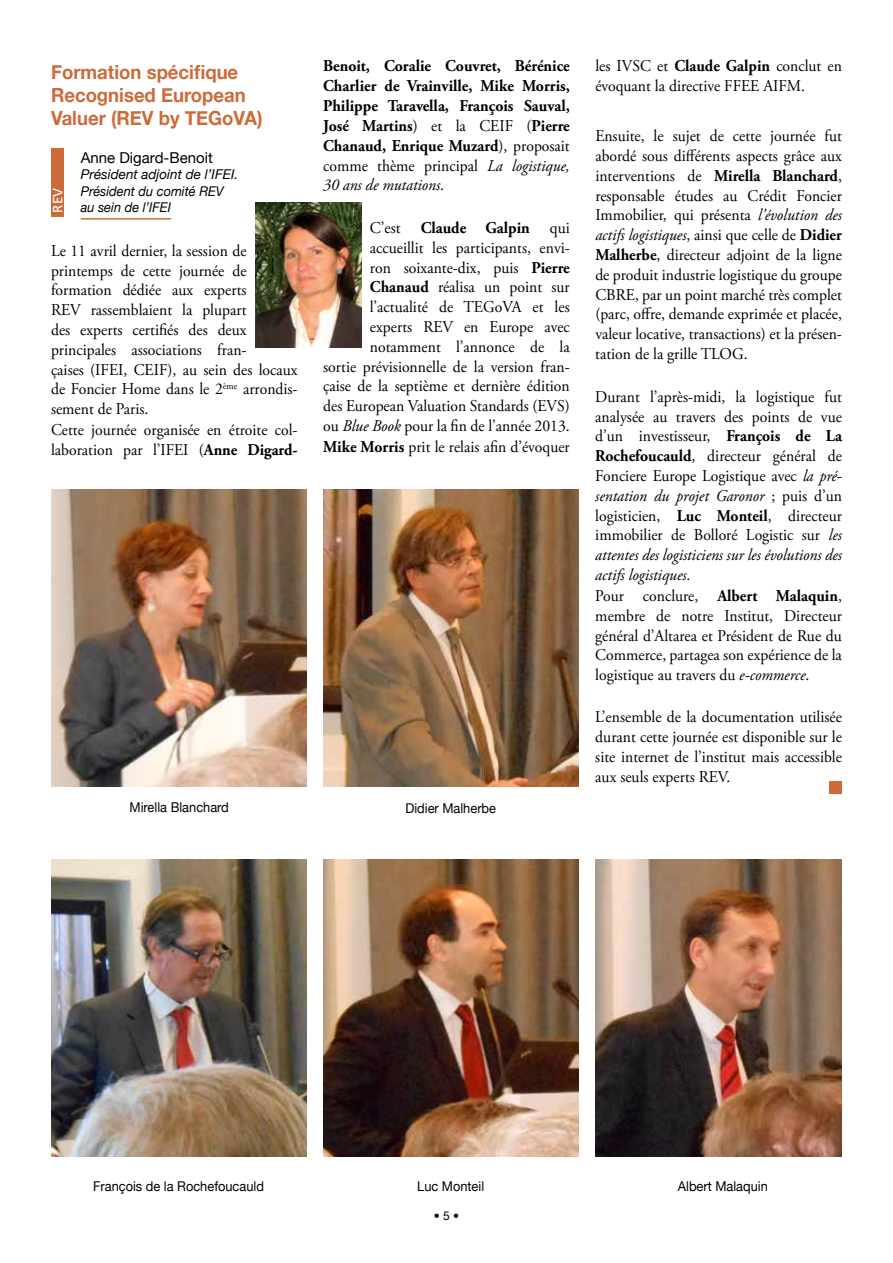
<style>
.page{position:relative;width:893px;height:1263px;background:#fff}
.page>*{position:absolute;margin:0;border:0;box-sizing:border-box;transform-origin:0 0}
.t1{font:700 19.5px/23.4px "Helvetica Neue";color:#cc6b39;scale:.95 1}
.t2{font:16.5px/20px "Adobe Garamond Pro";color:#000;scale:.95 1}
.t3{font:700 16.5px/19.8px "Adobe Garamond Pro";color:#000;text-align:justify;scale:.95 1}
.t4{font:15px "Helvetica Neue";color:#000}
.t5{font:13.5px "Helvetica Neue";color:#000;scale:.95 1}
.t6{font:italic 13.5px/16.2px "Helvetica Neue";color:#000}
.t7{font:13.5px "Frutiger";color:#fff}
.t8{font:12px "Helvetica Neue";color:#000}
.s1{font-weight:700}
.s2{font-weight:400}
.s3{font-weight:400;font-style:italic}
.s4{font-style:italic}
</style>
<div class="page">
<div style="left:51px;top:149px;width:13px;height:68px;background:#cc6b39"></div>
<hr style="left:81px;top:218px;width:90px;height:2px;background:#cc6b39">
<img style="left:255px;top:202px;width:106px;height:145px">
<div style="left:829px;top:781px;width:13px;height:13px;background:#cc6b39"></div>
<img style="left:51px;top:489px;width:255px;height:298px">
<img style="left:323px;top:489px;width:255px;height:298px">
<img style="left:323px;top:859px;width:255px;height:298px">
<img style="left:595px;top:859px;width:247px;height:298px">
<img style="left:51px;top:859px;width:255px;height:298px">
<p class="t1" style="left:51px;top:59px;width:224px">Formation spécifique<br>Recognised European<br>Valuer (REV by TEGoVA)</p>
<p class="t4" style="left:81px;top:149px;width:133px">Anne Digard-Benoit</p>
<p class="t6" style="left:81px;top:166px;width:159px">Président adjoint de l’IFEI.<br>Président du comité REV au sein de l’IFEI</p>
<p class="t2" style="left:51px;top:241px;width:261px">Le 11 avril dernier, la session de printemps de cette journée de formation dédiée aux experts<br>REV rassemblaient la plupart<br>des experts certifiés des deux principales associations fran-<br>çaises (IFEI, CEIF), au sein des locaux de Foncier Home dans le 2<sup>ème</sup> arrondis&shy;sement de Paris.<br>Cette journée organisée en étroite col&shy;laboration par l’IFEI (<span class="s1">Anne Digard-</span></p>
<p class="t7" style="left:50px;top:213px;width:26px;rotate:-90deg">REV</p>
<p class="t3" style="left:323px;top:57px;width:261px">Benoit, Coralie Couvret, Bérénice Charlier de Vrainville, Mike Morris, Philippe Taravella, François Sauval, José Martins<span class="s2">) et la CEIF (</span>Pierre Chanaud, Enrique Muzard<span class="s2">), proposait comme thème principal</span> <span class="s3">La logistique, 30 ans de mutations</span><span class="s2">.</span></p>
<p class="t2" style="left:323px;top:218px;width:261px;text-align:right">C’est <span class="s1">Claude Galpin</span> qui accueillit les participants, envi-<br>ron soixante-dix, puis <span class="s1">Pierre Chanaud</span> réalisa un point sur l’actualité de TEGoVA et les<br>experts REV en Europe avec notamment l’annonce de la<br>sortie prévisionnelle de la version fran&shy;çaise de la septième et dernière édition des European Valuation Standards (EVS) ou <span class="s4">Blue Book</span> pour la fin de l’année 2013.<br><span class="s1">Mike Morris</span> prit le relais afin d’évoquer</p>
<p class="t5" style="left:130px;top:799px;width:106px">Mirella Blanchard</p>
<p class="t5" style="left:405px;top:800px;width:97px">Didier Malherbe</p>
<p class="t2" style="left:595px;top:57px;width:261px">les IVSC et <span class="s1">Claude Galpin</span> conclut en évoquant la directive FFEE AIFM.</p>
<p class="t2" style="left:595px;top:127px;width:261px;text-align:justify">Ensuite, le sujet de cette journée fut abordé sous différents aspects grâce aux interventions de <span class="s1">Mirella Blanchard</span>, responsable études au Crédit Foncier Immobilier, qui présenta <span class="s4">l’évolution des actifs logistiques</span>, ainsi que celle de <span class="s1">Didier Malherbe</span>, directeur adjoint de la ligne de produit industrie logistique du groupe CBRE, par un point marché très complet (parc, offre, demande exprimée et placée, valeur locative, transactions) et la présen&shy;tation de la grille TLOG.</p>
<p class="t2" style="left:595px;top:387px;width:261px">Durant l’après-midi, la logistique fut analysée au travers des points de vue d’un investisseur, <span class="s1">François de La Rochefoucauld</span>, directeur général de Fonciere Europe Logistique avec <span class="s4">la pré&shy;sentation du projet Garonor</span> ; puis d’un logisticien, <span class="s1">Luc Monteil</span>, directeur immobilier de Bolloré Logistic sur <span class="s4">les attentes des logisticiens sur les évolutions des actifs logistiques</span>.<br>Pour conclure, <span class="s1">Albert Malaquin</span>, membre de notre Institut, Directeur général d’Altarea et Président de Rue du Commerce, partagea son expérience de la logistique au travers du <span class="s4">e-commerce</span>.</p>
<p class="t2" style="left:595px;top:708px;width:261px;text-align:justify">L’ensemble de la documentation utilisée durant cette journée est disponible sur le site internet de l’institut mais accessible aux seuls experts REV.</p>
<p class="t5" style="left:93px;top:1178px;width:181px">François de la Rochefoucauld</p>
<p class="t5" style="left:417px;top:1178px;width:72px">Luc Monteil</p>
<p class="t5" style="left:678px;top:1178px;width:96px">Albert Malaquin</p>
<p class="t8" style="left:434px;top:1209px;width:27px">• 5 •</p>
</div>
